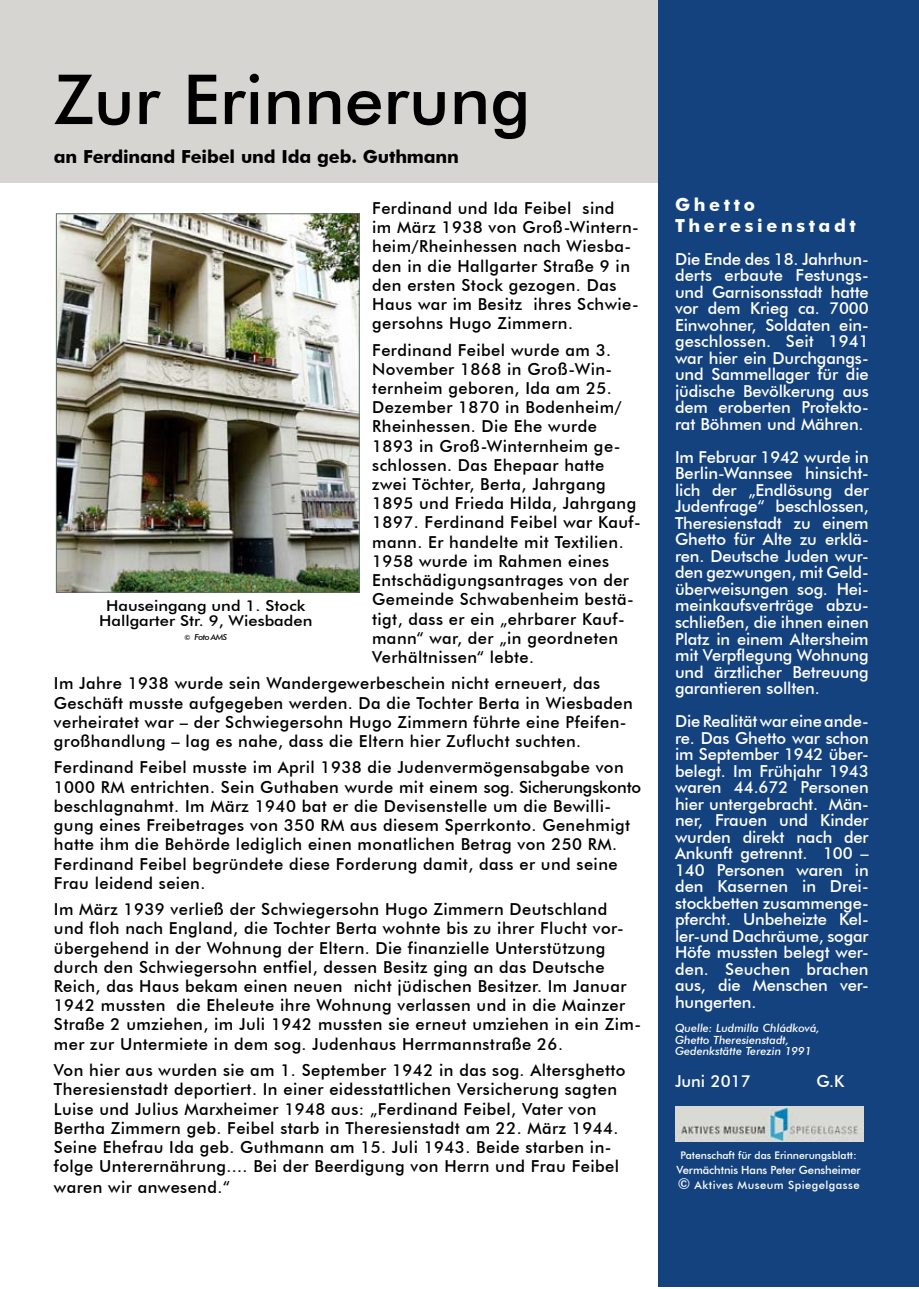
<style>
.page{position:relative;width:919px;height:1289px;background:#fff}
.page>*{position:absolute;margin:0;border:0;box-sizing:border-box;transform-origin:0 0}
.t1{font:500 69px "Futura BT";color:#000}
.t2{font:700 18px "Futura BT";letter-spacing:-.01em;color:#000}
.t3{font:700 18px/21px "Futura BT";letter-spacing:.2em;color:#fff}
.t4{font:500 16.5px/19.2px "Futura BT";letter-spacing:.025em;color:#000}
.t5{font:500 16.5px/16.5px "Futura BT";letter-spacing:-.01em;color:#fff;text-align:justify}
.t6{font:500 15px/15px "Futura BT";color:#000;text-align:center;scale:1.1 1}
.t7{font:italic 500 11.25px/11.2px "Futura BT";color:#fff}
.t8{font:500 11.25px/15px "Futura BT";letter-spacing:-.01em;color:#fff}
.t9{font:500 10.5px "Futura BT";color:#fff}
.t10{font:italic 500 8.25px "Futura BT";letter-spacing:-.06em;color:#000}
.s1{font-style:normal;font-size:7.2px}
.s2{font-size:11.25px}
.s3{font-size:15px}
</style>
<div class="page">
<div style="left:0;top:0;width:676px;height:183px;background:#d6d5d2"></div>
<div style="left:658px;top:0;width:260px;height:1286px;background:#14427f"></div>
<img style="left:675px;top:1106px;width:188px;height:35px">
<img style="left:58px;top:215px;width:299px;height:375px">
<div style="left:56px;top:213px;width:303px;height:379px;border:1px solid #5c6d63"></div>
<h1 class="t1" style="left:54px;top:58px;width:478px">Zur Erinnerung</h1>
<p class="t2" style="left:54px;top:145px;width:406px">an Ferdinand Feibel und Ida geb. Guthmann</p>
<p class="t4" style="left:372px;top:198px;width:268px">Ferdinand und Ida Feibel sind<br>im März 1938 von Groß-Wintern&shy;heim/Rheinhessen nach Wiesba&shy;den in die Hallgarter Straße 9 in den ersten Stock gezogen. Das<br>Haus war im Besitz ihres Schwie&shy;gersohns Hugo Zimmern.</p>
<p class="t4" style="left:372px;top:340px;width:270px">Ferdinand Feibel wurde am 3.<br>November 1868 in Groß-Win&shy;ternheim geboren, Ida am 25.<br>Dezember 1870 in Bodenheim/<br>Rheinhessen. Die Ehe wurde<br>1893 in Groß-Winternheim ge&shy;schlossen. Das Ehepaar hatte zwei Töchter, Berta, Jahrgang<br>1895 und Frieda Hilda, Jahrgang<br>1897. Ferdinand Feibel war Kauf&shy;mann. Er handelte mit Textilien.<br>1958 wurde im Rahmen eines<br>Entschädigungsantrages von der<br>Gemeinde Schwabenheim bestä&shy;tigt, dass er ein „ehrbarer Kauf&shy;mann“ war, der „in geordneten<br>Verhältnissen“ lebte.</p>
<p class="t4" style="left:54px;top:673px;width:580px">Im Jahre 1938 wurde sein Wandergewerbeschein nicht erneuert, das Geschäft musste aufgegeben werden. Da die Tochter Berta in Wiesbaden verheiratet war – der Schwiegersohn Hugo Zimmern führte eine Pfeifen&shy;großhandlung – lag es nahe, dass die Eltern hier Zuflucht suchten.</p>
<p class="t4" style="left:54px;top:757px;width:588px">Ferdinand Feibel musste im April 1938 die Judenvermögensabgabe von 1000 RM entrichten. Sein Guthaben wurde mit einem sog. Sicherungskonto beschlagnahmt. Im März 1940 bat er die Devisenstelle um die Bewilli&shy;gung eines Freibetrages von 350 RM aus diesem Sperrkonto. Genehmigt hatte ihm die Behörde lediglich einen monatlichen Betrag von 250 RM.<br>Ferdinand Feibel begründete diese Forderung damit, dass er und seine Frau leidend seien.</p>
<p class="t4" style="left:54px;top:899px;width:588px">Im März 1939 verließ der Schwiegersohn Hugo Zimmern Deutschland und floh nach England, die Tochter Berta wohnte bis zu ihrer Flucht vor&shy;übergehend in der Wohnung der Eltern. Die finanzielle Unterstützung durch den Schwiegersohn entfiel, dessen Besitz ging an das Deutsche Reich, das Haus bekam einen neuen nicht jüdischen Besitzer. Im Januar 1942 mussten die Eheleute ihre Wohnung verlassen und in die Mainzer Straße 2 umziehen, im Juli 1942 mussten sie erneut umziehen in ein Zim&shy;mer zur Untermiete in dem sog. Judenhaus Herrmannstraße 26.</p>
<p class="t4" style="left:54px;top:1060px;width:573px">Von hier aus wurden sie am 1. September 1942 in das sog. Altersghetto Theresienstadt deportiert. In einer eidesstattlichen Versicherung sagten Luise und Julius Marxheimer 1948 aus: „Ferdinand Feibel, Vater von Bertha Zimmern geb. Feibel starb in Theresienstadt am 22. März 1944.<br>Seine Ehefrau Ida geb. Guthmann am 15. Juli 1943. Beide starben in&shy;folge Unterernährung.... Bei der Beerdigung von Herrn und Frau Feibel</p>
<p class="t4" style="left:54px;top:1177px;width:178px">waren wir anwesend.“</p>
<p class="t6" style="left:99px;top:598px;width:195px">Hauseingang und 1. Stock<br>Hallgarter Str. 9, Wiesbaden</p>
<p class="t10" style="left:184px;top:631px;width:44px"><span class="s1">©</span> Foto AMS</p>
<p class="t3" style="left:675px;top:194px;width:182px">Ghetto<br>Theresienstadt</p>
<p class="t5" style="left:675px;top:250px;width:195px">Die Ende des 18. Jahrhun&shy;derts erbaute Festungs&shy;und Garnisonsstadt hatte vor dem Krieg ca. 7000<br>Einwohner, Soldaten ein&shy;geschlossen. Seit 1941 war hier ein Durchgangs&shy;und Sammellager für die jüdische Bevölkerung aus dem eroberten Protekto&shy;rat Böhmen und Mähren.</p>
<p class="t5" style="left:675px;top:448px;width:195px">Im Februar 1942 wurde in Berlin-Wannsee hinsicht&shy;lich der „Endlösung der Judenfrage“ beschlossen, Theresienstadt zu einem Ghetto für Alte zu erklä&shy;ren. Deutsche Juden wur&shy;den gezwungen, mit Geld&shy;überweisungen sog. Hei&shy;meinkaufsverträge abzu&shy;schließen, die ihnen einen Platz in einem Altersheim mit Verpflegung Wohnung und ärztlicher Betreuung garantieren sollten.</p>
<p class="t5" style="left:675px;top:712px;width:195px">Die Realität war eine ande&shy;re. Das Ghetto war schon im September 1942 über&shy;belegt. Im Frühjahr 1943 waren 44.672 Personen hier untergebracht. Män&shy;ner, Frauen und Kinder wurden direkt nach der Ankunft getrennt. 100 – 140 Personen waren in den Kasernen in Drei&shy;stockbetten zusammenge&shy;pfercht. Unbeheizte Kel&shy;ler-und Dachräume, sogar Höfe mussten belegt wer&shy;den. Seuchen brachen aus, die Menschen ver&shy;hungerten.</p>
<p class="t7" style="left:675px;top:1022px;width:146px">Quelle: Ludmilla Chládková,<br>Ghetto Theresienstadt,<br>Gedenkstätte Terezin 1991</p>
<p class="t5" style="left:675px;top:1072px;width:77px">Juni 2017</p>
<p class="t5" style="left:816px;top:1072px;width:30px">G.K</p>
<p class="t9" style="left:680px;top:1148px;width:178px">Patenschaft für das Erinnerungsblatt<span class="s2">:</span></p>
<p class="t8" style="left:676px;top:1161px;width:185px">Vermächtnis Hans Peter Gensheimer <span class="s3">©</span> Aktives Museum Spiegelgasse</p>
</div>
